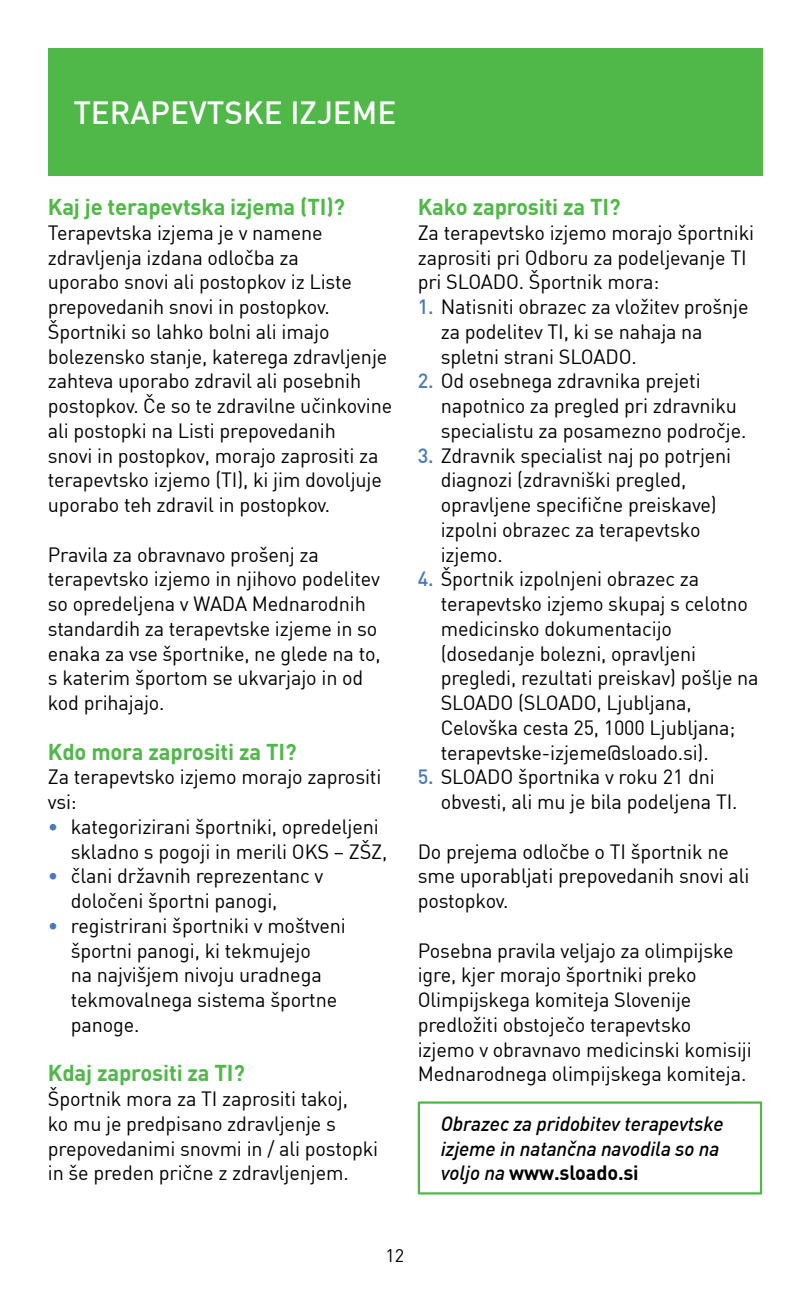
<style>
.page{position:relative;width:810px;height:1296px;background:#fff}
.page>*{position:absolute;margin:0;border:0;box-sizing:border-box;transform-origin:0 0}
.t1{font:500 31.5px "DINOT";color:#fff}
.t2{font:700 22.5px "DINOT";letter-spacing:-.005em;color:#50b848}
.t3{font:20.25px/24.8px "DINOT";letter-spacing:-.005em;color:#000}
.t4{font:italic 500 20.25px/24.8px "DINOT";letter-spacing:-.005em;color:#000}
.t5{font:18px "DINOT";color:#000}
.s1{color:#4978bc}
.s2{font-weight:500;color:#4978bc}
.s3{font-weight:700;font-style:normal}
</style>
<div class="page">
<div style="left:48px;top:48px;width:714px;height:127px;background:#50b848"></div>
<div style="left:418px;top:1101px;width:344px;height:94px;border:2px solid #50b848"></div>
<h1 class="t1" style="left:73px;top:92px;width:325px">TERAPEVTSKE IZJEME</h1>
<p class="t2" style="left:48px;top:192px;width:299px">Kaj je terapevtska izjema (TI)?</p>
<p class="t3" style="left:48px;top:220px;width:346px">Terapevtska izjema je v namene zdravljenja izdana odlo∙ba za<br>uporabo snovi ali postopkov iz Liste prepovedanih snovi in postopkov.<br>Športniki so lahko bolni ali imajo bolezensko stanje, katerega zdravljenje zahteva uporabo zdravil ali posebnih postopkov. ∤e so te zdravilne u∙inkovine ali postopki na Listi prepovedanih<br>snovi in postopkov, morajo zaprositi za terapevtsko izjemo (TI), ki jim dovoljuje uporabo teh zdravil in postopkov.</p>
<p class="t3" style="left:48px;top:541px;width:334px">Pravila za obravnavo prošenj za terapevtsko izjemo in njihovo podelitev so opredeljena v WADA Mednarodnih standardih za terapevtske izjeme in so enaka za vse športnike, ne glede na to, s katerim športom se ukvarjajo in od kod prihajajo.</p>
<p class="t2" style="left:48px;top:737px;width:250px">Kdo mora zaprositi za TI?</p>
<p class="t3" style="left:48px;top:764px;width:335px">Za terapevtsko izjemo morajo zaprositi vsi:</p>
<p class="t3" style="left:71px;top:814px;width:318px;text-indent:-23px"><span class="s1">•</span> kategorizirani športniki, opredeljeni skladno s pogoji in merili OKS – ZŠZ,</p>
<p class="t3" style="left:71px;top:863px;width:254px;text-indent:-23px"><span class="s1">•</span> ∙lani državnih reprezentanc v dolo∙eni športni panogi,</p>
<p class="t3" style="left:71px;top:913px;width:277px;text-indent:-23px"><span class="s1">•</span> registrirani športniki v moštveni športni panogi, ki tekmujejo<br>na najvišjem nivoju uradnega tekmovalnega sistema športne panoge.</p>
<p class="t2" style="left:48px;top:1058px;width:199px">Kdaj zaprositi za TI?</p>
<p class="t3" style="left:48px;top:1086px;width:332px">Športnik mora za TI zaprositi takoj,<br>ko mu je predpisano zdravljenje s prepovedanimi snovmi in / ali postopki in še preden pri∙ne z zdravljenjem.</p>
<p class="t2" style="left:418px;top:192px;width:204px">Kako zaprositi za TI?</p>
<p class="t3" style="left:418px;top:220px;width:338px">Za terapevtsko izjemo morajo športniki zaprositi pri Odboru za podeljevanje TI pri SLOADO. Športnik mora:</p>
<p class="t3" style="left:441px;top:294px;width:309px;text-indent:-23px"><span class="s2">1.</span> Natisniti obrazec za vložitev prošnje za podelitev TI, ki se nahaja na spletni strani SLOADO.</p>
<p class="t3" style="left:441px;top:368px;width:307px;text-indent:-23px"><span class="s2">2.</span> Od osebnega zdravnika prejeti napotnico za pregled pri zdravniku specialistu za posamezno podro∙je.</p>
<p class="t3" style="left:441px;top:443px;width:292px;text-indent:-23px"><span class="s2">3.</span> Zdravnik specialist naj po potrjeni diagnozi (zdravniški pregled, opravljene specifi∙ne preiskave) izpolni obrazec za terapevtsko izjemo.</p>
<p class="t3" style="left:441px;top:566px;width:320px;text-indent:-23px"><span class="s2">4.</span> Športnik izpolnjeni obrazec za terapevtsko izjemo skupaj s celotno medicinsko dokumentacijo (dosedanje bolezni, opravljeni pregledi, rezultati preiskav) pošlje na SLOADO (SLOADO, Ljubljana, Celovška cesta 25, 1000 Ljubljana; terapevtske-izjeme@sloado.si).</p>
<p class="t3" style="left:441px;top:764px;width:298px;text-indent:-23px"><span class="s2">5.</span> SLOADO športnika v roku 21 dni obvesti, ali mu je bila podeljena TI.</p>
<p class="t3" style="left:418px;top:839px;width:333px">Do prejema odlo∙be o TI športnik ne sme uporabljati prepovedanih snovi ali postopkov.</p>
<p class="t3" style="left:418px;top:938px;width:336px">Posebna pravila veljajo za olimpijske igre, kjer morajo športniki preko Olimpijskega komiteja Slovenije predložiti obstoje∙o terapevtsko izjemo v obravnavo medicinski komisiji Mednarodnega olimpijskega komiteja.</p>
<p class="t4" style="left:441px;top:1111px;width:284px">Obrazec za pridobitev terapevtske izjeme in natan∙na navodila so na voljo na <span class="s3">www.sloado.si</span></p>
<p class="t5" style="left:385px;top:1244px;width:20px">12</p>
</div>
